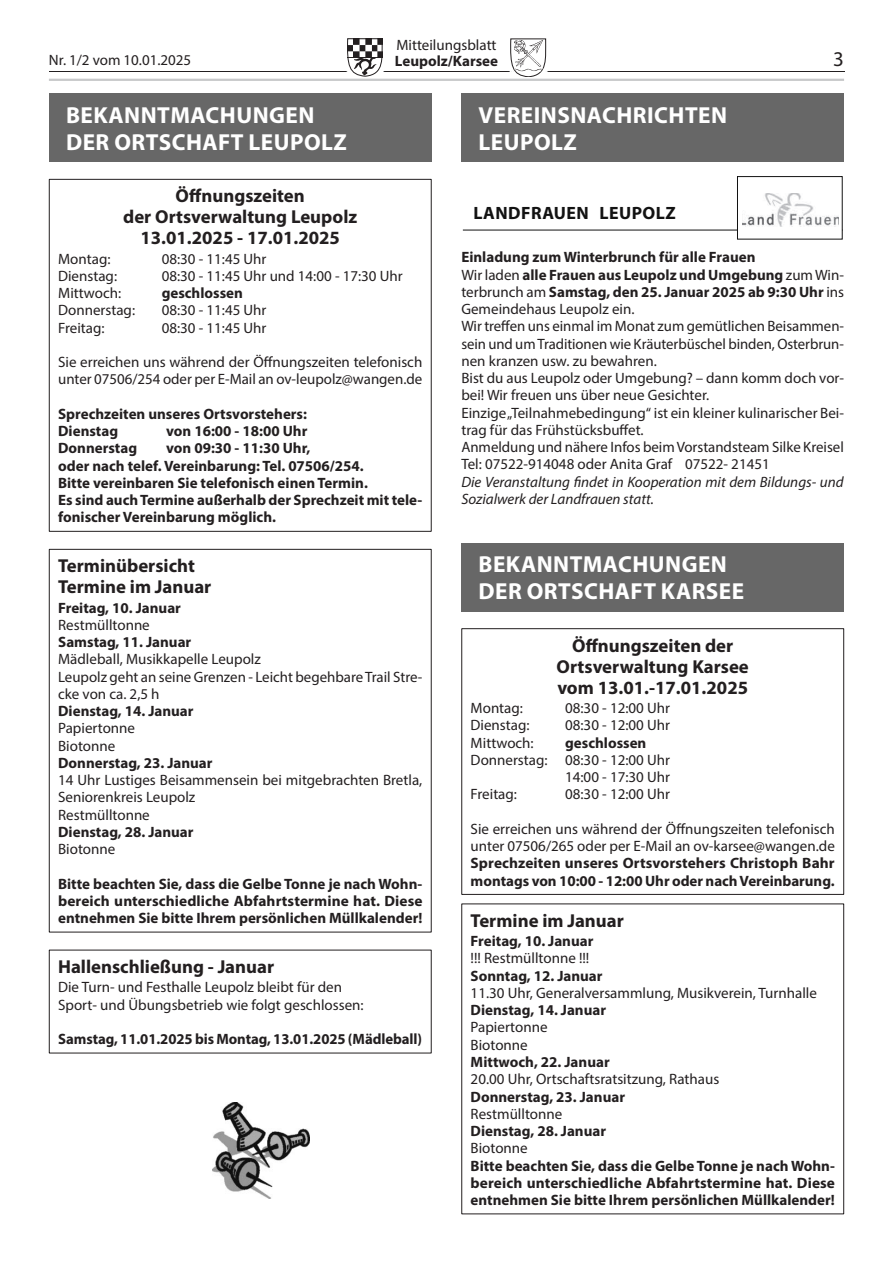
<style>
.page{position:relative;width:893px;height:1263px;background:#fff}
.page>*{position:absolute;margin:0;border:0;box-sizing:border-box;transform-origin:0 0}
.t1{font:700 23.25px/27px "Myriad Pro";letter-spacing:.02em;color:#fff}
.t2{font:21px "Myriad Pro";color:#231f20}
.t3{font:700 18.75px/21px "Myriad Pro";color:#231f20;text-align:center}
.t4{font:700 17.85px "Myriad Pro";letter-spacing:.025em;color:#121212}
.t5{font:15px/17.2px "Myriad Pro";color:#231f20}
.t6{font:700 15px/17.2px "Myriad Pro";color:#231f20}
.t7{font:italic 15px/17.2px "Myriad Pro";color:#231f20}
.s1{font-weight:700}
</style>
<div class="page">
<hr style="left:49px;top:71px;width:795px;height:1px;background:#231f20">
<svg style="left:347px;top:38px;width:36px;height:39px"></svg>
<svg style="left:510px;top:38px;width:36px;height:39px"></svg>
<img style="left:514px;top:40px;width:29px;height:32px">
<hr style="left:49px;top:79px;width:795px;height:2px;background:#c7c8ca">
<div style="left:49px;top:94px;width:383px;height:68px;background:#676767"></div>
<div style="left:49px;top:179px;width:383px;height:353px;border:1px solid #231f20"></div>
<div style="left:49px;top:549px;width:383px;height:383px;border:1px solid #231f20"></div>
<div style="left:461px;top:94px;width:383px;height:68px;background:#676767"></div>
<hr style="left:463px;top:230px;width:380px;height:1px;background:#121212">
<div style="left:737px;top:177px;width:105px;height:62px;background:#fff"></div>
<img style="left:742px;top:193px;width:96px;height:34px">
<div style="left:737px;top:176px;width:106px;height:63px;border:1px solid #121212"></div>
<div style="left:461px;top:543px;width:383px;height:68px;background:#676767"></div>
<div style="left:461px;top:628px;width:383px;height:267px;border:1px solid #231f20"></div>
<div style="left:461px;top:903px;width:383px;height:311px;border:1px solid #231f20"></div>
<img style="left:213px;top:1103px;width:97px;height:96px">
<p class="t5" style="left:396px;top:36px;width:102px">Mitteilungsblatt</p>
<p class="t5" style="left:49px;top:51px;width:144px">Nr. 1/2 vom 10.01.2025</p>
<p class="t6" style="left:395px;top:52px;width:105px">Leupolz/Karsee</p>
<h2 class="t2" style="left:833px;top:46px;width:12px">3</h2>
<h1 class="t1" style="left:66px;top:101px;width:282px">BEKANNTMACHUNGEN<br>DER ORTSCHAFT LEUPOLZ</h1>
<p class="t3" style="left:123px;top:185px;width:236px">Öffnungszeiten<br>der Ortsverwaltung Leupolz<br>13.01.2025 - 17.01.2025</p>
<p class="t5" style="left:58px;top:250px;width:54px">Montag:</p>
<p class="t5" style="left:162px;top:250px;width:106px">08:30 - 11:45 Uhr</p>
<p class="t5" style="left:58px;top:267px;width:60px">Dienstag:</p>
<p class="t5" style="left:162px;top:267px;width:243px">08:30 - 11:45 Uhr und 14:00 - 17:30 Uhr</p>
<p class="t5" style="left:58px;top:284px;width:65px">Mittwoch:</p>
<p class="t6" style="left:162px;top:284px;width:83px">geschlossen</p>
<p class="t5" style="left:58px;top:302px;width:78px">Donnerstag:</p>
<p class="t5" style="left:162px;top:302px;width:106px">08:30 - 11:45 Uhr</p>
<p class="t5" style="left:58px;top:319px;width:48px">Freitag:</p>
<p class="t5" style="left:162px;top:319px;width:106px">08:30 - 11:45 Uhr</p>
<p class="t5" style="left:58px;top:353px;width:366px">Sie erreichen uns während der Öffnungszeiten telefonisch unter 07506/254 oder per E-Mail an ov-leupolz@wangen.de</p>
<p class="t6" style="left:58px;top:405px;width:250px">Sprechzeiten unseres Ortsvorstehers:<br>Dienstag</p>
<h1 class="t1" style="left:479px;top:101px;width:250px">VEREINSNACHRICHTEN<br>LEUPOLZ</h1>
<p class="t4" style="left:474px;top:201px;width:204px">LANDFRAUEN LEUPOLZ</p>
<p class="t5" style="left:461px;top:248px;width:384px"><span class="s1">Einladung zum Winterbrunch für alle Frauen<br></span>Wir laden <span class="s1">alle Frauen aus Leupolz und Umgebung</span> zum Win&shy;terbrunch am <span class="s1">Samstag, den 25. Januar 2025 ab 9:30 Uhr</span> ins Gemeindehaus Leupolz ein.<br>Wir treffen uns einmal im Monat zum gemütlichen Beisammen&shy;sein und um Traditionen wie Kräuterbüschel binden, Osterbrun&shy;nen kranzen usw. zu bewahren.<br>Bist du aus Leupolz oder Umgebung? – dann komm doch vor&shy;bei! Wir freuen uns über neue Gesichter.<br>Einzige „Teilnahmebedingung“ ist ein kleiner kulinarischer Bei&shy;trag für das Frühstücksbuffet.<br>Anmeldung und nähere Infos beim Vorstandsteam Silke Kreisel Tel: 07522-914048 oder Anita Graf 07522- 21451</p>
<p class="t7" style="left:461px;top:473px;width:384px">Die Veranstaltung findet in Kooperation mit dem Bildungs- und<br>Sozialwerk der Landfrauen statt.</p>
<p class="t6" style="left:166px;top:422px;width:143px">von 16:00 - 18:00 Uhr</p>
<p class="t6" style="left:58px;top:439px;width:366px;text-indent:108px">von 09:30 - 11:30 Uhr,<br>oder nach telef. Vereinbarung: Tel. 07506/254.<br>Bitte vereinbaren Sie telefonisch einen Termin.<br>Es sind auch Termine außerhalb der Sprechzeit mit tele&shy;fonischer Vereinbarung möglich.</p>
<p class="t3" style="left:58px;top:555px;width:155px;text-align:left">Terminübersicht<br>Termine im Januar</p>
<p class="t6" style="left:58px;top:598px;width:124px">Freitag, 10. Januar</p>
<p class="t5" style="left:58px;top:616px;width:93px">Restmülltonne</p>
<p class="t6" style="left:58px;top:633px;width:135px">Samstag, 11. Januar</p>
<p class="t5" style="left:58px;top:650px;width:366px">Mädleball, Musikkapelle Leupolz<br>Leupolz geht an seine Grenzen - Leicht begehbare Trail Stre&shy;cke von ca. 2,5 h</p>
<p class="t6" style="left:58px;top:702px;width:137px">Dienstag, 14. Januar</p>
<p class="t5" style="left:58px;top:719px;width:78px">Papiertonne<br>Biotonne</p>
<p class="t6" style="left:58px;top:754px;width:156px">Donnerstag, 23. Januar</p>
<p class="t5" style="left:58px;top:771px;width:366px">14 Uhr Lustiges Beisammensein bei mitgebrachten Bretla,<br>Seniorenkreis Leupolz<br>Restmülltonne</p>
<p class="t6" style="left:58px;top:823px;width:137px">Dienstag, 28. Januar</p>
<p class="t5" style="left:58px;top:840px;width:59px">Biotonne</p>
<p class="t6" style="left:58px;top:874px;width:366px;text-align:justify">Bitte beachten Sie, dass die Gelbe Tonne je nach Wohn&shy;bereich unterschiedliche Abfahrtstermine hat. Diese entnehmen Sie bitte Ihrem persönlichen Müllkalender!</p>
<p class="t3" style="left:58px;top:955px;width:217px">Hallenschließung - Januar</p>
<p class="t5" style="left:58px;top:978px;width:307px">Die Turn- und Festhalle Leupolz bleibt für den<br>Sport- und Übungsbetrieb wie folgt geschlossen:</p>
<p class="t6" style="left:58px;top:1030px;width:366px">Samstag, 11.01.2025 bis Montag, 13.01.2025 (Mädleball)</p>
<p class="t6" style="left:58px;top:439px;width:81px">Donnerstag</p>
<h1 class="t1" style="left:479px;top:550px;width:267px">BEKANNTMACHUNGEN<br>DER ORTSCHAFT KARSEE</h1>
<p class="t3" style="left:557px;top:634px;width:194px">Öffnungszeiten der<br>Ortsverwaltung Karsee vom 13.01.-17.01.2025</p>
<p class="t5" style="left:471px;top:699px;width:54px">Montag:</p>
<p class="t5" style="left:565px;top:699px;width:106px">08:30 - 12:00 Uhr</p>
<p class="t5" style="left:471px;top:716px;width:60px">Dienstag:</p>
<p class="t5" style="left:565px;top:716px;width:106px">08:30 - 12:00 Uhr</p>
<p class="t5" style="left:471px;top:734px;width:65px">Mittwoch:</p>
<p class="t6" style="left:565px;top:733px;width:83px">geschlossen</p>
<p class="t5" style="left:471px;top:751px;width:201px">Donnerstag: 08:30 - 12:00 Uhr</p>
<p class="t5" style="left:565px;top:768px;width:106px">14:00 - 17:30 Uhr</p>
<p class="t5" style="left:471px;top:785px;width:48px">Freitag:</p>
<p class="t5" style="left:565px;top:785px;width:106px">08:30 - 12:00 Uhr</p>
<p class="t5" style="left:471px;top:820px;width:366px">Sie erreichen uns während der Öffnungszeiten telefonisch unter 07506/265 oder per E-Mail an ov-karsee@wangen.de</p>
<p class="t6" style="left:471px;top:854px;width:366px">Sprechzeiten unseres Ortsvorstehers Christoph Bahr montags von 10:00 - 12:00 Uhr oder nach Vereinbarung.</p>
<p class="t3" style="left:471px;top:909px;width:155px">Termine im Januar</p>
<p class="t6" style="left:471px;top:932px;width:124px">Freitag, 10. Januar</p>
<p class="t5" style="left:471px;top:949px;width:120px">!!! Restmülltonne !!!</p>
<p class="t6" style="left:471px;top:966px;width:133px">Sonntag, 12. Januar</p>
<p class="t5" style="left:471px;top:984px;width:348px">11.30 Uhr, Generalversammlung, Musikverein, Turnhalle</p>
<p class="t6" style="left:471px;top:1001px;width:137px">Dienstag, 14. Januar</p>
<p class="t5" style="left:471px;top:1018px;width:78px">Papiertonne<br>Biotonne</p>
<p class="t6" style="left:471px;top:1053px;width:141px">Mittwoch, 22. Januar</p>
<p class="t5" style="left:471px;top:1070px;width:250px">20.00 Uhr, Ortschaftsratsitzung, Rathaus</p>
<p class="t6" style="left:471px;top:1087px;width:156px">Donnerstag, 23. Januar</p>
<p class="t5" style="left:471px;top:1105px;width:93px">Restmülltonne</p>
<p class="t6" style="left:471px;top:1122px;width:137px">Dienstag, 28. Januar</p>
<p class="t5" style="left:471px;top:1139px;width:59px">Biotonne</p>
<p class="t6" style="left:471px;top:1156px;width:366px;text-align:justify">Bitte beachten Sie, dass die Gelbe Tonne je nach Wohn&shy;bereich unterschiedliche Abfahrtstermine hat. Diese entnehmen Sie bitte Ihrem persönlichen Müllkalender!</p>
</div>
